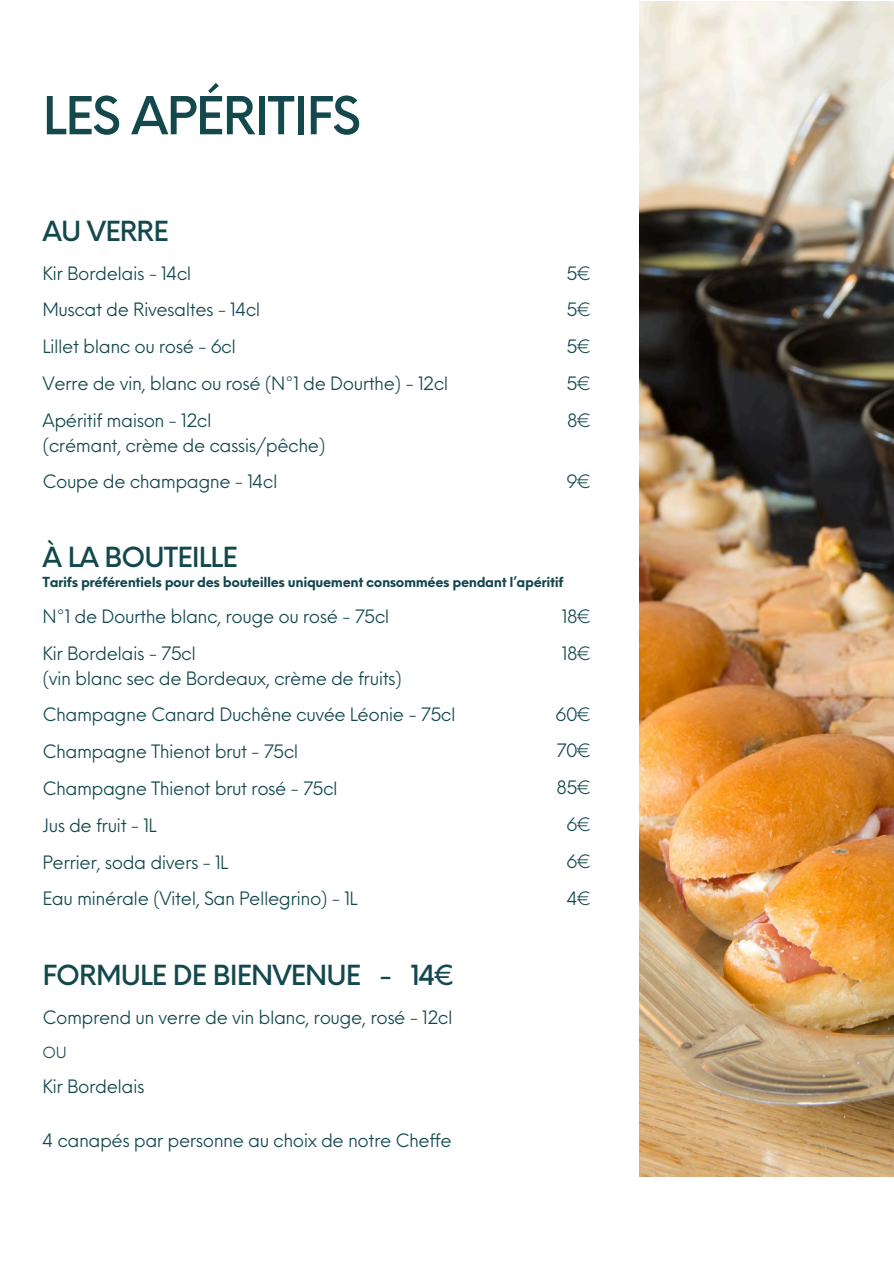
<style>
.page{position:relative;width:894px;height:1264px;background:#fff}
.page>*{position:absolute;margin:0;border:0;box-sizing:border-box;transform-origin:0 0}
.t1{font:500 51px "Neue Einstellung";letter-spacing:-.035em;color:#13484d}
.t2{font:500 27px "Neue Einstellung";letter-spacing:-.035em;color:#13484d}
.t3{font:18px/24.8px "Neue Einstellung";letter-spacing:-.03em;color:#13484d}
.t4{font:15px "Neue Einstellung";color:#13484d}
.t5{font:700 13.5px "Neue Einstellung";letter-spacing:-.03em;color:#13484d}
</style>
<div class="page">
<img style="left:639px;top:2px;width:254px;height:1174px">
<p class="t1" style="left:43px;top:70px;width:320px">LES APÉRITIFS</p>
<h1 class="t2" style="left:43px;top:207px;width:128px">AU VERRE</h1>
<h2 class="t3" style="left:43px;top:259px;width:150px">Kir Bordelais - 14cl</h2>
<h3 class="t3" style="left:43px;top:296px;width:219px">Muscat de Rivesaltes - 14cl</h3>
<h3 class="t3" style="left:43px;top:332px;width:195px">Lillet blanc ou rosé - 6cl</h3>
<h3 class="t3" style="left:43px;top:369px;width:407px">Verre de vin, blanc ou rosé (N°1 de Dourthe) - 12cl</h3>
<h3 class="t3" style="left:43px;top:406px;width:284px">Apéritif maison - 12cl<br>(crémant, crème de cassis/pêche)</h3>
<h3 class="t3" style="left:43px;top:467px;width:236px">Coupe de champagne - 14cl</h3>
<p class="t2" style="left:43px;top:533px;width:197px">À LA BOUTEILLE</p>
<p class="t3" style="left:566px;top:259px;width:26px">5€</p>
<h3 class="t3" style="left:566px;top:296px;width:26px">5€</h3>
<h3 class="t3" style="left:566px;top:332px;width:26px">5€</h3>
<h3 class="t3" style="left:566px;top:369px;width:26px">5€</h3>
<h3 class="t3" style="left:567px;top:406px;width:26px">8€</h3>
<h3 class="t3" style="left:566px;top:467px;width:26px">9€</h3>
<h3 class="t5" style="left:43px;top:570px;width:522px">Tarifs préférentiels pour des bouteilles uniquement consommées pendant l’apéritif</h3>
<h3 class="t3" style="left:43px;top:602px;width:348px">N°1 de Dourthe blanc, rouge ou rosé - 75cl</h3>
<h3 class="t3" style="left:43px;top:639px;width:361px">Kir Bordelais - 75cl<br>(vin blanc sec de Bordeaux, crème de fruits)</h3>
<h3 class="t3" style="left:43px;top:700px;width:414px">Champagne Canard Duchêne cuvée Léonie - 75cl</h3>
<h3 class="t3" style="left:43px;top:737px;width:257px">Champagne Thienot brut - 75cl</h3>
<h3 class="t3" style="left:43px;top:774px;width:296px">Champagne Thienot brut rosé - 75cl</h3>
<p class="t3" style="left:43px;top:811px;width:116px">Jus de fruit - 1L</p>
<h2 class="t3" style="left:43px;top:847px;width:187px">Perrier, soda divers - 1L</h2>
<p class="t3" style="left:43px;top:884px;width:316px">Eau minérale (Vitel, San Pellegrino) - 1L</p>
<h3 class="t2" style="left:43px;top:951px;width:414px">FORMULE DE BIENVENUE - 14€</h3>
<h3 class="t3" style="left:43px;top:1003px;width:411px">Comprend un verre de vin blanc, rouge, rosé - 12cl</h3>
<h3 class="t4" style="left:43px;top:1038px;width:26px">OU</h3>
<h3 class="t3" style="left:43px;top:1072px;width:103px">Kir Bordelais</h3>
<h3 class="t3" style="left:43px;top:1125px;width:411px">4 canapés par personne au choix de notre Cheffe</h3>
<h3 class="t3" style="left:561px;top:602px;width:31px">18€</h3>
<h3 class="t3" style="left:561px;top:639px;width:31px">18€</h3>
<p class="t3" style="left:555px;top:700px;width:37px">60€</p>
<h2 class="t3" style="left:556px;top:736px;width:36px">70€</h2>
<h3 class="t3" style="left:556px;top:773px;width:36px">85€</h3>
<h4 class="t3" style="left:566px;top:810px;width:26px">6€</h4>
<h3 class="t3" style="left:566px;top:847px;width:26px">6€</h3>
<p class="t3" style="left:566px;top:883px;width:26px">4€</p>
</div>
